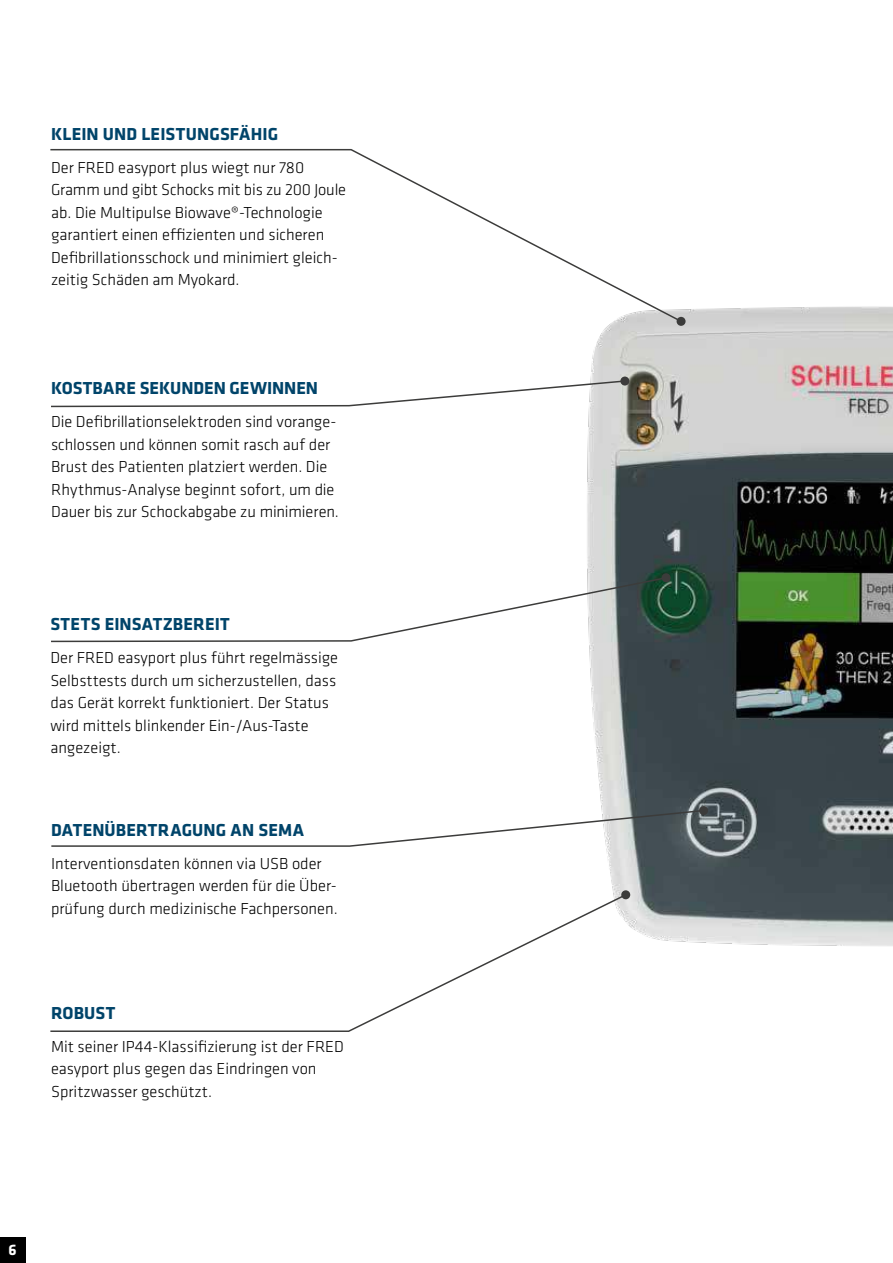
<style>
.page{position:relative;width:893px;height:1263px;background:#fff}
.page>*{position:absolute;margin:0;border:0;box-sizing:border-box;transform-origin:0 0}
.t1{font:700 18px "Klavika";letter-spacing:.005em;color:#00446a}
.t2{font:300 16.5px/22.5px "Klavika";color:#000}
.t3{font:700 15.75px "Klavika";color:#fff}
</style>
<div class="page">
<div style="left:0;top:1237px;width:25px;height:26px;background:#000"></div>
<img style="left:587px;top:306px;width:306px;height:640px">
<svg style="left:50px;top:148px;width:633px;height:175px"></svg>
<div style="left:677px;top:317px;width:9px;height:9px;background:#3c3c3b;border-radius:50%"></div>
<svg style="left:51px;top:809px;width:654px;height:38px"></svg>
<div style="left:699px;top:806px;width:9px;height:9px;background:#3c3c3b;border-radius:50%"></div>
<svg style="left:50px;top:893px;width:578px;height:139px"></svg>
<div style="left:621px;top:890px;width:9px;height:9px;background:#3c3c3b;border-radius:50%"></div>
<svg style="left:51px;top:379px;width:575px;height:29px"></svg>
<div style="left:620px;top:377px;width:9px;height:9px;background:#3c3c3b;border-radius:50%"></div>
<svg style="left:51px;top:576px;width:617px;height:67px"></svg>
<div style="left:662px;top:573px;width:9px;height:9px;background:#3c3c3b;border-radius:50%"></div>
<p class="t1" style="left:51px;top:125px;width:229px">KLEIN UND LEISTUNGSFÄHIG</p>
<p class="t2" style="left:51px;top:157px;width:297px">Der FRED easyport plus wiegt nur 780<br>Gramm und gibt Schocks mit bis zu 200 Joule ab. Die Multipulse Biowave®-Technologie garantiert einen effizienten und sicheren Defibrillationsschock und minimiert gleich&shy;zeitig Schäden am Myokard.</p>
<p class="t1" style="left:51px;top:379px;width:269px">KOSTBARE SEKUNDEN GEWINNEN</p>
<p class="t2" style="left:51px;top:411px;width:289px">Die Defibrillationselektroden sind vorange&shy;schlossen und können somit rasch auf der Brust des Patienten platziert werden. Die Rhythmus-Analyse beginnt sofort, um die Dauer bis zur Schockabgabe zu minimieren.</p>
<p class="t1" style="left:50px;top:615px;width:181px">STETS EINSATZBEREIT</p>
<p class="t2" style="left:50px;top:647px;width:289px">Der FRED easyport plus führt regelmässige Selbsttests durch um sicherzustellen, dass das Gerät korrekt funktioniert. Der Status wird mittels blinkender Ein-/Aus-Taste angezeigt.</p>
<p class="t1" style="left:51px;top:821px;width:255px">DATENÜBERTRAGUNG AN SEMA</p>
<p class="t2" style="left:51px;top:852px;width:288px">Interventionsdaten können via USB oder<br>Bluetooth übertragen werden für die Über&shy;prüfung durch medizinische Fachpersonen.</p>
<p class="t1" style="left:51px;top:1004px;width:66px">ROBUST</p>
<p class="t2" style="left:51px;top:1035px;width:294px">Mit seiner IP44-Klassifizierung ist der FRED easyport plus gegen das Eindringen von<br>Spritzwasser geschützt.</p>
<p class="t3" style="left:9px;top:1242px;width:10px">6</p>
</div>
